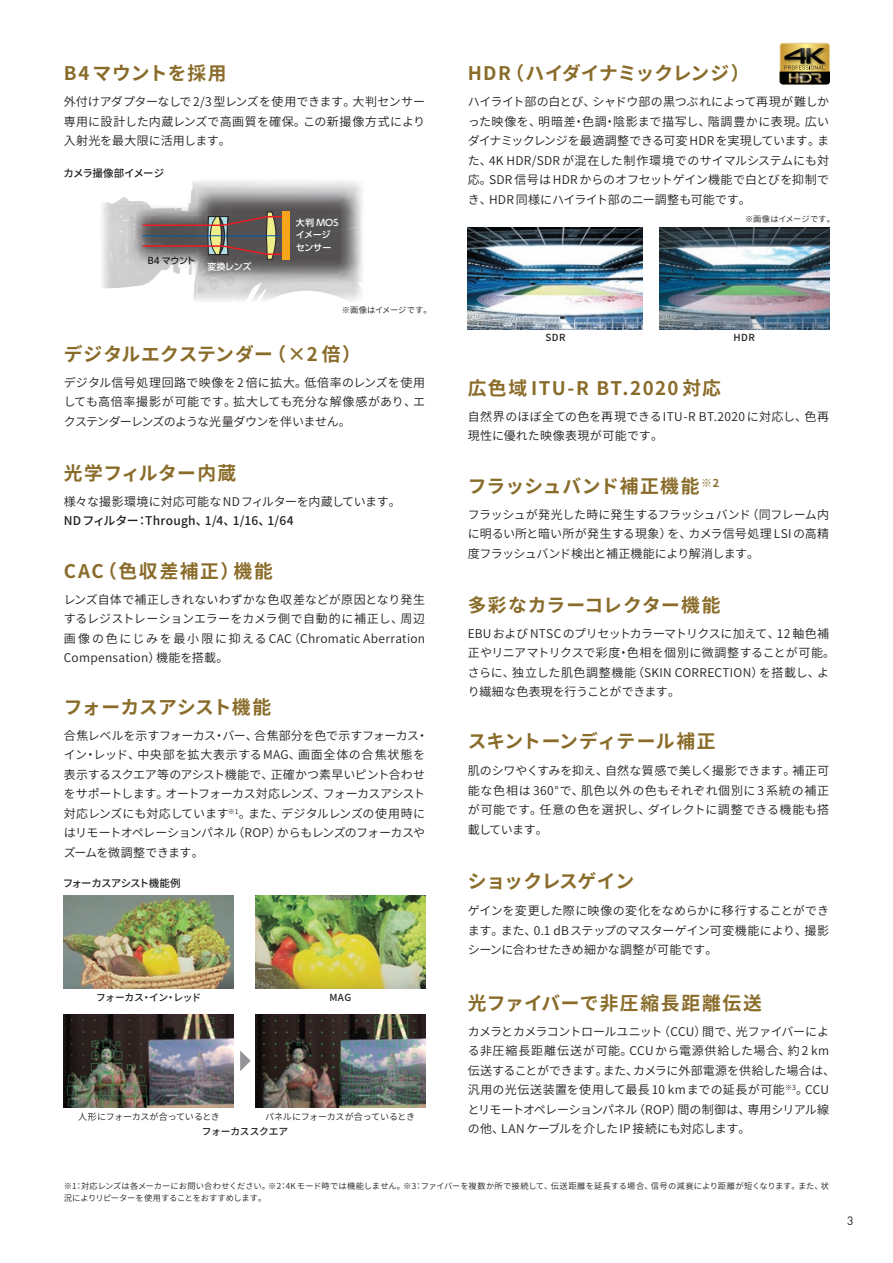
<style>
.page{position:relative;width:893px;height:1263px;background:#fff}
.page>*{position:absolute;margin:0;border:0;box-sizing:border-box;transform-origin:0 0}
.t1{font:700 18.75px "Noto Sans CJ Kjp";letter-spacing:.035em;color:#8a6c2a}
.t2{font:700 18.75px "Noto Sans CJ Kjp";letter-spacing:.01em;color:#8a6c2a}
.t3{font:700 18.75px "Noto Sans CJ Kjp";letter-spacing:.075em;color:#8a6c2a}
.t4{font:700 18.75px "Noto Sans CJ Kjp";color:#8a6c2a}
.t5{font:700 18.75px "Noto Sans CJ Kjp";letter-spacing:.07em;color:#8a6c2a}
.t6{font:700 18.75px "Noto Sans CJ Kjp";letter-spacing:.005em;color:#8a6c2a}
.t7{font:700 18.75px "Noto Sans CJ Kjp";letter-spacing:.095em;color:#8a6c2a}
.t8{font:700 18.75px "Noto Sans CJ Kjp";letter-spacing:-.015em;color:#8a6c2a}
.t9{font:600 12px/19.5px "Noto Sans CJ Kjp";color:#231f20;text-align:justify}
.t10{font:600 12px/19.5px "Noto Sans CJ Kjp";letter-spacing:-.02em;color:#231f20}
.t11{font:600 12px/19.5px "Noto Sans CJ Kjp";letter-spacing:.025em;color:#231f20}
.t12{font:500 12px "Noto Sans CJ Kjp";letter-spacing:.02em;color:#231f20}
.t13{font:12px "DIN Pro";color:#231f20}
.t14{font:500 10.5px "Noto Sans CJ Kjp";letter-spacing:-.06em;color:#231f20}
.t15{font:500 10.5px "Noto Sans CJ Kjp";letter-spacing:-.04em;color:#231f20}
.t16{font:500 9.75px "Noto Sans CJ Kjp";letter-spacing:-.02em;color:#231f20}
.t17{font:500 9.75px "Noto Sans CJ Kjp";letter-spacing:-.04em;color:#231f20}
.t18{font:600 9px "Noto Sans CJ Kjp";letter-spacing:-.01em;color:#231f20}
.t19{font:500 9px/12.5px "UD Shin Go Pro";letter-spacing:-.025em;color:#fff}
.t20{font:500 9px "UD Shin Go Pro";letter-spacing:-.045em;color:#231f20}
.t21{font:600 8.25px/12px "Noto Sans CJ Kjp";color:#231f20}
</style>
<div class="page">
<img style="left:102px;top:180px;width:261px;height:121px">
<svg style="left:141px;top:212px;width:141px;height:48px;background:#756964"></svg>
<div style="left:282px;top:211px;width:8px;height:49px;background:#f9a51b"></div>
<img style="left:468px;top:227px;width:174px;height:102px">
<img style="left:659px;top:227px;width:170px;height:102px">
<img style="left:64px;top:895px;width:170px;height:93px">
<img style="left:255px;top:895px;width:170px;height:93px">
<img style="left:64px;top:1014px;width:170px;height:93px">
<img style="left:255px;top:1014px;width:170px;height:93px">
<svg style="left:240px;top:1050px;width:11px;height:21px"></svg>
<img style="left:779px;top:42px;width:50px;height:43px">
<svg style="left:780px;top:43px;width:50px;height:41px;background:#9c8544"></svg>
<img style="left:783px;top:72px;width:45px;height:12px">
<h1 class="t1" style="left:64px;top:63px;width:164px">B4マウントを採用</h1>
<p class="t9" style="left:64px;top:92px;width:363px">外付けアダプターなしで 2/3 型レンズを使用できます。大判センサー専用に設計した内蔵レンズで高画質を確保。この新撮像方式により入射光を最大限に活用します。</p>
<p class="t15" style="left:64px;top:167px;width:102px">カメラ撮像部イメージ</p>
<p class="t20" style="left:148px;top:253px;width:49px">B4 マウント</p>
<p class="t19" style="left:208px;top:260px;width:45px">変換レンズ</p>
<p class="t19" style="left:296px;top:216px;width:45px">大判 MOSイメージセンサー</p>
<p class="t21" style="left:342px;top:304px;width:91px">※画像はイメージです。</p>
<h1 class="t2" style="left:64px;top:343px;width:299px">デジタルエクステンダー（×2 倍）</h1>
<p class="t9" style="left:64px;top:373px;width:363px">デジタル信号処理回路で映像を2 倍に拡大。低倍率のレンズを使用しても高倍率撮影が可能です。拡大しても充分な解像感があり、エクステンダーレンズのような光量ダウンを伴いません。</p>
<h1 class="t1" style="left:64px;top:463px;width:174px">光学フィルター内蔵</h1>
<p class="t9" style="left:64px;top:492px;width:338px">様々な撮影環境に対応可能な NDフィルターを内蔵しています。</p>
<p class="t12" style="left:64px;top:514px;width:231px">NDフィルター：Through、1/4、1/16、1/64</p>
<h1 class="t7" style="left:64px;top:560px;width:211px">CAC（色収差補正）機能</h1>
<p class="t9" style="left:64px;top:590px;width:363px">レンズ自体で補正しきれないわずかな色収差などが原因となり発生するレジストレーションエラーをカメラ側で自動的に補正し、周辺画像の色にじみを最小限に抑える CAC（Chromatic Aberration Compensation）機能を搭載。</p>
<h1 class="t2" style="left:64px;top:696px;width:209px">フォーカスアシスト機能</h1>
<p class="t10" style="left:64px;top:726px;width:366px">合焦レベルを示すフォーカス・バー、合焦部分を色で示すフォーカス・イン・レッド、中央部を拡大表示するMAG、画面全体の合焦状態を表示するスクエア等のアシスト機能で、正確かつ素早いピント合わせをサポートします。オートフォーカス対応レンズ、フォーカスアシスト対応レンズにも対応しています<sup>※1</sup>。また、デジタルレンズの使用時にはリモートオペレーションパネル（ROP）からもレンズのフォーカスやズームを微調整できます。</p>
<p class="t14" style="left:63px;top:877px;width:119px">フォーカスアシスト機能例</p>
<p class="t17" style="left:96px;top:992px;width:107px">フォーカス・イン・レッド</p>
<p class="t16" style="left:329px;top:992px;width:23px">MAG</p>
<p class="t18" style="left:78px;top:1111px;width:143px">人形にフォーカスが合っているとき</p>
<p class="t18" style="left:265px;top:1111px;width:151px">パネルにフォーカスが合っているとき</p>
<p class="t16" style="left:202px;top:1126px;width:88px">フォーカススクエア</p>
<h1 class="t4" style="left:468px;top:63px;width:283px">HDR（ハイダイナミックレンジ）</h1>
<p class="t9" style="left:468px;top:92px;width:363px">ハイライト部の白とび、シャドウ部の黒つぶれによって再現が難しかった映像を、明暗差・色調・陰影まで描写し、階調豊かに表現。広いダイナミックレンジを最適調整できる可変 HDR を実現しています。また、4K HDR/SDR が混在した制作環境でのサイマルシステムにも対応。SDR 信号は HDR からのオフセットゲイン機能で白とびを抑制でき、HDR 同様にハイライト部のニー調整も可能です。</p>
<p class="t21" style="left:745px;top:213px;width:91px">※画像はイメージです。</p>
<p class="t16" style="left:546px;top:332px;width:21px">SDR</p>
<p class="t16" style="left:733px;top:332px;width:23px">HDR</p>
<h1 class="t3" style="left:468px;top:377px;width:255px">広色域 ITU-R BT.2020 対応</h1>
<p class="t11" style="left:468px;top:407px;width:363px">自然界のほぼ全ての色を再現できるITU-R BT.2020 に対応し、色再現性に優れた映像表現が可能です。</p>
<h1 class="t1" style="left:468px;top:475px;width:253px">フラッシュバンド補正機能<sup>※2</sup></h1>
<p class="t9" style="left:468px;top:505px;width:363px">フラッシュが発光した時に発生するフラッシュバンド（同フレーム内に明るい所と暗い所が発生する現象）を、カメラ信号処理 LSI の高精度フラッシュバンド検出と補正機能により解消します。</p>
<h1 class="t1" style="left:468px;top:594px;width:254px">多彩なカラーコレクター機能</h1>
<p class="t9" style="left:468px;top:624px;width:369px;text-align:left">EBU および NTSC のプリセットカラーマトリクスに加えて、12 軸色補正やリニアマトリクスで彩度・色相を個別に微調整することが可能。さらに、独立した肌色調整機能（SKIN CORRECTION）を搭載し、より繊細な色表現を行うことができます。</p>
<h1 class="t6" style="left:468px;top:730px;width:249px">スキントーンディテール補正</h1>
<p class="t9" style="left:468px;top:761px;width:363px">肌のシワやくすみを抑え、自然な質感で美しく撮影できます。補正可能な色相は 360°で、肌色以外の色もそれぞれ個別に3系統の補正が可能です。任意の色を選択し、ダイレクトに調整できる機能も搭載しています。</p>
<h1 class="t8" style="left:468px;top:871px;width:168px">ショックレスゲイン</h1>
<p class="t9" style="left:468px;top:901px;width:363px">ゲインを変更した際に映像の変化をなめらかに移行することができます。また、0.1 dB ステップのマスターゲイン可変機能により、撮影シーンに合わせたきめ細かな調整が可能です。</p>
<h1 class="t5" style="left:468px;top:992px;width:296px">光ファイバーで非圧縮長距離伝送</h1>
<p class="t9" style="left:468px;top:1022px;width:369px;text-align:left">カメラとカメラコントロールユニット（CCU）間で、光ファイバーによる非圧縮長距離伝送が可能。CCUから電源供給した場合、約 2 km伝送することができます。また、カメラに外部電源を供給した場合は、汎用の光伝送装置を使用して最長 10 kmまでの延長が可能<sup>※3</sup>。CCUとリモートオペレーションパネル（ROP）間の制御は、専用シリアル線の他、LAN ケーブルを介した IP 接続にも対応します。</p>
<p class="t21" style="left:64px;top:1180px;width:767px">※1：対応レンズは各メーカーにお問い合わせください。※2：4Kモード時では機能しません。※3：ファイバーを複数か所で接続して、伝送距離を延長する場合、信号の減衰により距離が短くなります。また、状況によりリピーターを使用することをおすすめします。</p>
<p class="t13" style="left:847px;top:1211px;width:8px">3</p>
</div>
